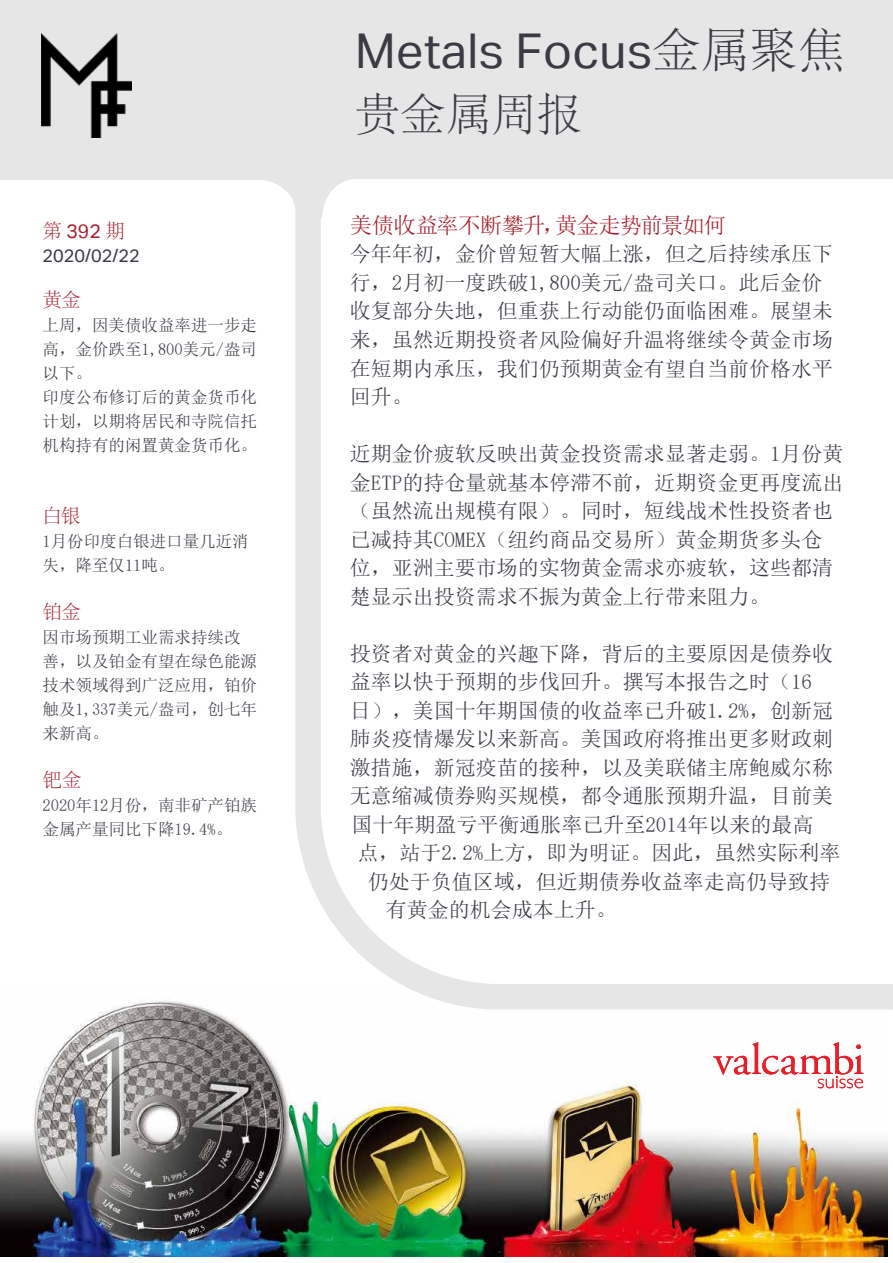
<style>
.page{position:relative;width:893px;height:1263px;background:#fff}
.page>*{position:absolute;margin:0;border:0;box-sizing:border-box;transform-origin:0 0}
.t1{font:300 54px "Aktiv Grotesk";letter-spacing:.01em;color:#3e3a45}
.t2{font:48px "Aktiv Grotesk";letter-spacing:.01em;color:#3e3a45}
.t3{font:300 45px "Adobe Song Std";letter-spacing:.01em;color:#3e3a45}
.t4{font:22.05px "Sim Sun";letter-spacing:-.045em;color:#a71e2b}
.t5{font:20.85px/28.5px "Sim Sun";color:#3e3a45}
.t6{font:300 19.5px "Adobe Song Std";letter-spacing:-.02em;color:#a71e2b}
.t7{font:19.5px "Aktiv Grotesk";color:#a71e2b}
.t8{font:18px "Aktiv Grotesk";color:#3e3a45}
.t9{font:16.5px/24px "Sim Sun";color:#3e3a45}
.s1{font-family:"Adobe Song Std";font-weight:300}
</style>
<div class="page">
<img style="left:0;top:999px;width:888px;height:257px">
<svg style="left:713px;top:1042px;width:150px;height:46px"></svg>
<svg style="left:295px;top:218px;width:598px;height:791px"></svg>
<div style="left:0;top:0;width:893px;height:179px;background:#e6e6e6"></div>
<img style="left:41px;top:34px;width:90px;height:103px">
<svg style="left:257px;top:137px;width:104px;height:81px"></svg>
<p class="t7" style="left:43px;top:219px;width:84px"><span class="s1">第</span> 392 <span class="s1">期</span></p>
<p class="t8" style="left:43px;top:245px;width:99px">2020/02/22</p>
<p class="t6" style="left:43px;top:289px;width:40px">黄金</p>
<p class="t9" style="left:43px;top:313px;width:216px">上周，因美债收益率进一步走高，金价跌至1,800美元/盎司以下。<br>印度公布修订后的黄金货币化计划，以期将居民和寺院信托机构持有的闲置黄金货币化。</p>
<p class="t6" style="left:43px;top:505px;width:40px">白银</p>
<p class="t9" style="left:43px;top:529px;width:208px">1月份印度白银进口量几近消失，降至仅11吨。</p>
<p class="t6" style="left:43px;top:601px;width:40px">铂金</p>
<p class="t9" style="left:43px;top:625px;width:216px">因市场预期工业需求持续改善，以及铂金有望在绿色能源技术领域得到广泛应用，铂价触及1,337美元/盎司，创七年来新高。</p>
<p class="t6" style="left:43px;top:769px;width:41px">钯金</p>
<p class="t9" style="left:43px;top:793px;width:216px">2020年12月份，南非矿产铂族金属产量同比下降19.4%。</p>
<h2 class="t2" style="left:355px;top:23px;width:492px">Metals Focus<span class="s1">金属聚焦</span></h2>
<h3 class="t3" style="left:355px;top:91px;width:228px">贵金属周报</h3>
<h1 class="t1" style="left:350px;top:23px;width:328px">Metals Focus</h1>
<p class="t4" style="left:350px;top:214px;width:378px">美债收益率不断攀升，黄金走势前景如何</p>
<p class="t5" style="left:350px;top:240px;width:485px">今年年初，金价曾短暂大幅上涨，但之后持续承压下行，2月初一度跌破1,800美元/盎司关口。此后金价收复部分失地，但重获上行动能仍面临困难。展望未来，虽然近期投资者风险偏好升温将继续令黄金市场在短期内承压，我们仍预期黄金有望自当前价格水平回升。</p>
<p class="t5" style="left:350px;top:439px;width:495px">近期金价疲软反映出黄金投资需求显著走弱。1月份黄金ETP的持仓量就基本停滞不前，近期资金更再度流出（虽然流出规模有限）。同时，短线战术性投资者也已减持其COMEX（纽约商品交易所）黄金期货多头仓位，亚洲主要市场的实物黄金需求亦疲软，这些都清楚显示出投资需求不振为黄金上行带来阻力。</p>
<p class="t5" style="left:350px;top:639px;width:485px">投资者对黄金的兴趣下降，背后的主要原因是债券收</p>
<p class="t5" style="left:350px;top:667px;width:464px">益率以快于预期的步伐回升。撰写本报告之时（16</p>
<p class="t5" style="left:350px;top:696px;width:485px">日），美国十年期国债的收益率已升破1.2%，创新冠</p>
<p class="t5" style="left:350px;top:724px;width:485px">肺炎疫情爆发以来新高。美国政府将推出更多财政刺</p>
<p class="t5" style="left:350px;top:753px;width:485px">激措施，新冠疫苗的接种，以及美联储主席鲍威尔称</p>
<p class="t5" style="left:350px;top:781px;width:485px">无意缩减债券购买规模，都令通胀预期升温，目前美</p>
<p class="t5" style="left:351px;top:810px;width:463px">国十年期盈亏平衡通胀率已升至2014年以来的最高</p>
<p class="t5" style="left:357px;top:838px;width:484px">点，站于2.2%上方，即为明证。因此，虽然实际利率</p>
<p class="t5" style="left:368px;top:867px;width:463px">仍处于负值区域，但近期债券收益率走高仍导致持</p>
<p class="t5" style="left:386px;top:895px;width:232px">有黄金的机会成本上升。</p>
</div>
